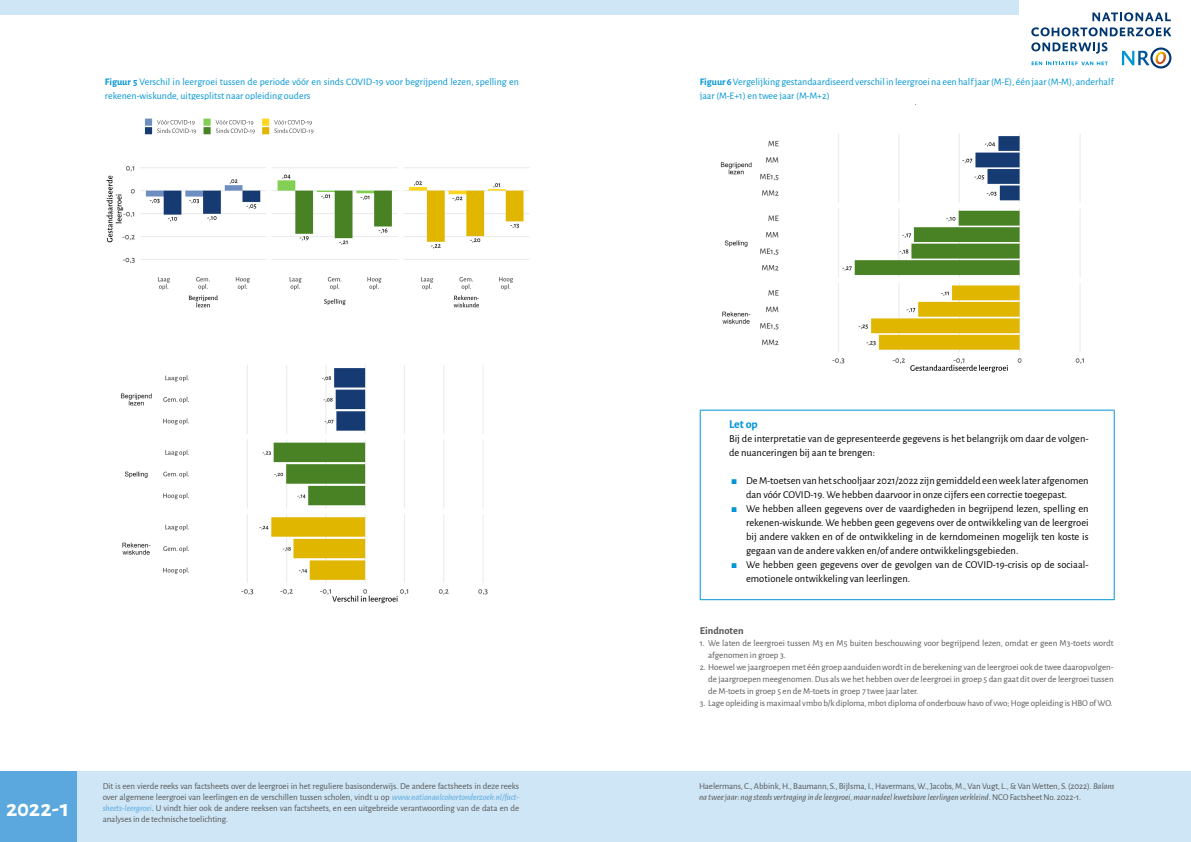
<style>
.page{position:relative;width:1191px;height:842px;background:#fff}
.page>*{position:absolute;margin:0;border:0;box-sizing:border-box;transform-origin:0 0}
.t1{font:700 24px "Alegreya Sans";color:#fff}
.t2{font:700 12px "Alegreya Sans";color:#0095d4}
.t3{font:10.5px/14px "Alegreya Sans";color:#000}
.t4{font:700 10.5px "Alegreya Sans";color:#575756}
.t5{font:10px/14px "Alegreya Sans";color:#0095d4}
.t6{font:9px/11px "Alegreya Sans";letter-spacing:-.01em;color:#575756;text-align:justify}
.s1{font-weight:700}
.s2{font-style:italic;color:#5aa8de}
.s3{color:#0095d4}
.s4{font-style:italic}
</style>
<div class="page">
<div style="left:0;top:0;width:1191px;height:14px;background:#cee6f6"></div>
<div style="left:1019px;top:0;width:172px;height:92px;background:#fff"></div>
<svg style="left:1122px;top:47px;width:49px;height:21px"></svg>
<svg style="left:1031px;top:62px;width:76px;height:3px"></svg>
<svg style="left:1092px;top:12px;width:78px;height:9px"></svg>
<svg style="left:1031px;top:27px;width:140px;height:9px"></svg>
<svg style="left:1031px;top:42px;width:76px;height:12px"></svg>
<div style="left:0;top:771px;width:1191px;height:71px;background:#cee6f6"></div>
<div style="left:0;top:771px;width:77px;height:71px;background:#5aa8de"></div>
<img style="left:106px;top:118px;width:423px;height:486px">
<img style="left:720px;top:104px;width:364px;height:269px">
<hr style="left:699px;top:410px;width:415px;height:1px;background:#0095d4">
<hr style="left:699px;top:411px;width:1px;height:188px;background:#0095d4">
<hr style="left:1113px;top:411px;width:1px;height:188px;background:#0095d4">
<hr style="left:699px;top:599px;width:415px;height:1px;background:#0095d4">
<p class="t5" style="left:105px;top:74px;width:415px"><span class="s1">Figuur 5</span> Verschil in leergroei tussen de periode vóór en sinds COVID-19 voor begrijpend lezen, spelling en rekenen-wiskunde, uitgesplitst naar opleiding ouders</p>
<p class="t5" style="left:699px;top:74px;width:415px"><span class="s1">Figuur 6</span> Vergelijking gestandaardiseerd verschil in leergroei na een half jaar (M-E), één jaar (M-M), anderhalf jaar (M-E+1) en twee jaar (M-M+2)</p>
<h1 class="t1" style="left:6px;top:791px;width:66px">2022-1</h1>
<p class="t6" style="left:103px;top:780px;width:418px">Dit is een vierde reeks van factsheets over de leergroei in het reguliere basisonderwijs. De andere factsheets in deze reeks over algemene leergroei van leerlingen en de verschillen tussen scholen, vindt u op <span class="s2">www.nationaalcohortonderzoek.nl/fact&shy;sheets-leergroei</span>. U vindt hier ook de andere reeksen van factsheets, en een uitgebreide verantwoording van de data en de analyses in de technische toelichting.</p>
<h2 class="t2" style="left:729px;top:415px;width:30px">Let op</h2>
<p class="t3" style="left:729px;top:431px;width:361px">Bij de interpretatie van de gepresenteerde gegevens is het belangrijk om daar de volgen&shy;de nuanceringen bij aan te brengen:</p>
<p class="t3" style="left:732px;top:473px;width:358px"><span class="s3">◼</span> De M-toetsen van het schooljaar 2021/2022 zijn gemiddeld een week later afgenomen</p>
<p class="t3" style="left:746px;top:487px;width:322px">dan vóór COVID-19. We hebben daarvoor in onze cijfers een correctie toegepast.</p>
<p class="t3" style="left:732px;top:501px;width:358px"><span class="s3">◼</span> We hebben alleen gegevens over de vaardigheden in begrijpend lezen, spelling en</p>
<p class="t3" style="left:746px;top:515px;width:344px">rekenen-wiskunde. We hebben geen gegevens over de ontwikkeling van de leergroei</p>
<p class="t3" style="left:746px;top:529px;width:344px">bij andere vakken en of de ontwikkeling in de kerndomeinen mogelijk ten koste is</p>
<p class="t3" style="left:746px;top:543px;width:274px">gegaan van de andere vakken en/of andere ontwikkelingsgebieden.</p>
<p class="t3" style="left:732px;top:557px;width:358px"><span class="s3">◼</span> We hebben geen gegevens over de gevolgen van de COVID-19-crisis op de sociaal-</p>
<p class="t3" style="left:746px;top:571px;width:166px">emotionele ontwikkeling van leerlingen.</p>
<p class="t4" style="left:699px;top:623px;width:45px">Eindnoten</p>
<p class="t6" style="left:708px;top:637px;width:407px;line-height:12px;text-indent:-9px">1. We laten de leergroei tussen M3 en M5 buiten beschouwing voor begrijpend lezen, omdat er geen M3-toets wordt afgenomen in groep 3.</p>
<p class="t6" style="left:708px;top:661px;width:407px;line-height:12px;text-indent:-9px">2. Hoewel we jaargroepen met één groep aanduiden wordt in de berekening van de leergroei ook de twee daaropvolgen&shy;de jaargroepen meegenomen. Dus als we het hebben over de leergroei in groep 5 dan gaat dit over de leergroei tussen de M-toets in groep 5 en de M-toets in groep 7 twee jaar later.</p>
<p class="t6" style="left:699px;top:697px;width:414px">3. Lage opleiding is maximaal vmbo b/k diploma, mbo1 diploma of onderbouw havo of vwo; Hoge opleiding is HBO of WO.</p>
<p class="t6" style="left:699px;top:780px;width:417px">Haelermans, C., Abbink, H., Baumann, S., Bijlsma, I., Havermans, W., Jacobs, M., Van Vugt, L., &amp; Van Wetten, S. (2022). <span class="s4">Balans na twee jaar: nog steeds vertraging in de leergroei, maar nadeel kwetsbare leerlingen verkleind</span>. NCO Factsheet No. 2022-1.</p>
</div>
